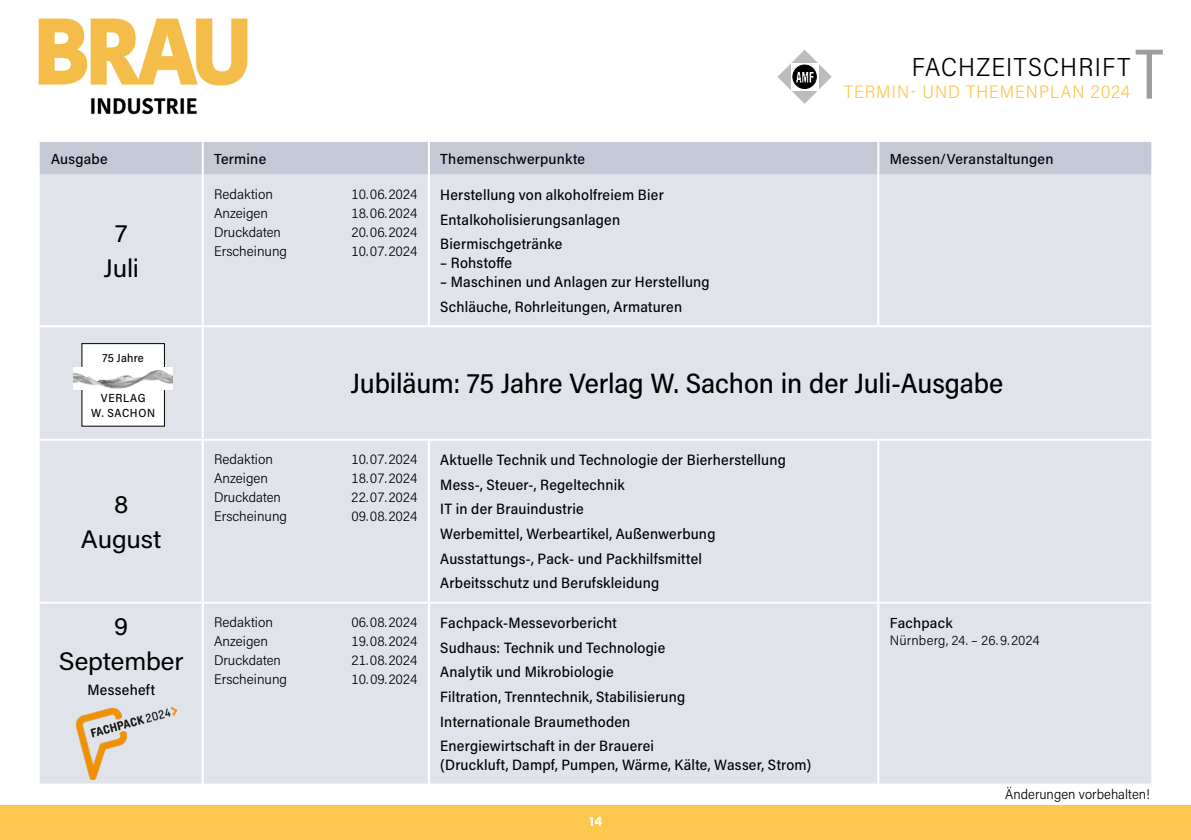
<style>
.page{position:relative;width:1191px;height:840px;background:#fff}
.page>*{position:absolute;margin:0;border:0;box-sizing:border-box;transform-origin:0 0}
.Zahlen{font:72px "Acumin Variable Concept";color:#9d9d9c}
.Themen-Schwerpunkte{font:28px "Acumin Variable Concept";letter-spacing:-.01em;color:#000}
.Text{font:26px "Acumin Variable Concept";letter-spacing:-.01em;color:#000}
.Monat{font:25.2px "Acumin Variable Concept";letter-spacing:.015em;color:#000}
.Text-2{font:18px "Acumin Variable Concept";letter-spacing:.005em;color:#fdc64f}
.Themen-Schwerpunkte-2{font:15px/19px "Acumin Variable Concept";letter-spacing:.015em;color:#000}
.Text-3{font:14.6px "Acumin Variable Concept";letter-spacing:.015em;color:#000}
.Themen-Schwerpunkte-3{font:14.6px "Acumin Variable Concept";letter-spacing:.015em;color:#000}
.Ausgabe-Termin_Text{font:14px "Acumin Variable Concept";letter-spacing:-.015em;color:#000}
.Text-4{font:14px "Acumin Variable Concept";letter-spacing:-.02em;color:#000}
.t1{font:14px "Acumin Variable Concept";color:#fff}
.Themen-Schwerpunkte-4{font:13.6px "Acumin Variable Concept";letter-spacing:-.01em;color:#000}
.Themen-Schwerpunkte-5{font:11.8px "Acumin Variable Concept";letter-spacing:.01em;color:#000}
</style>
<div class="page">
<div style="left:0;top:805px;width:1191px;height:34px;background:#fdc64f"></div>
<img style="left:38px;top:18px;width:210px;height:97px">
<svg style="left:777px;top:50px;width:54px;height:54px"></svg>
<svg style="left:790px;top:63px;width:28px;height:28px"></svg>
<img style="left:793px;top:65px;width:23px;height:23px;border-radius:12px">
<div style="left:792px;top:65px;width:24px;height:24px;border:1px solid #000;border-radius:50%"></div>
<div style="left:40px;top:142px;width:1111px;height:32px;background:#c5c9d6"></div>
<div style="left:40px;top:174px;width:1111px;height:609px;background:#e1e3eb"></div>
<hr style="left:878px;top:601px;width:273px;height:2px;background:#fff">
<hr style="left:203px;top:325px;width:226px;height:2px;background:#fff">
<hr style="left:203px;top:438px;width:226px;height:2px;background:#fff">
<hr style="left:40px;top:601px;width:162px;height:2px;background:#fff">
<hr style="left:204px;top:601px;width:225px;height:2px;background:#fff">
<hr style="left:202px;top:142px;width:2px;height:32px;background:#fff">
<hr style="left:428px;top:142px;width:2px;height:32px;background:#fff">
<hr style="left:877px;top:142px;width:2px;height:32px;background:#fff">
<hr style="left:202px;top:174px;width:2px;height:151px;background:#fff">
<hr style="left:428px;top:174px;width:2px;height:151px;background:#fff">
<hr style="left:877px;top:174px;width:2px;height:151px;background:#fff">
<hr style="left:202px;top:327px;width:2px;height:111px;background:#fff">
<hr style="left:202px;top:440px;width:2px;height:162px;background:#fff">
<hr style="left:428px;top:440px;width:2px;height:161px;background:#fff">
<hr style="left:877px;top:440px;width:2px;height:161px;background:#fff">
<hr style="left:202px;top:602px;width:2px;height:181px;background:#fff">
<hr style="left:428px;top:603px;width:2px;height:180px;background:#fff">
<hr style="left:877px;top:603px;width:2px;height:180px;background:#fff">
<hr style="left:429px;top:601px;width:449px;height:2px;background:#fff">
<hr style="left:40px;top:325px;width:163px;height:2px;background:#fff">
<hr style="left:40px;top:438px;width:163px;height:2px;background:#fff">
<hr style="left:878px;top:325px;width:273px;height:2px;background:#fff">
<hr style="left:878px;top:438px;width:273px;height:2px;background:#fff">
<hr style="left:429px;top:325px;width:449px;height:2px;background:#fff">
<hr style="left:429px;top:438px;width:449px;height:2px;background:#fff">
<div style="left:82px;top:343px;width:83px;height:83px;background:#fff;border:1px solid #000"></div>
<img style="left:73px;top:368px;width:100px;height:21px">
<img style="left:76px;top:707px;width:100px;height:71px">
<p class="Zahlen" style="left:1135px;top:24px;width:40px">T</p>
<p class="Text" style="left:911px;top:49px;width:221px">FACHZEITSCHRIFT</p>
<p class="Text-2" style="left:844px;top:79px;width:288px">TERMIN- UND THEMENPLAN 2024</p>
<p class="Text-3" style="left:51px;top:148px;width:58px">Ausgabe</p>
<p class="Text-3" style="left:214px;top:148px;width:54px">Termine</p>
<p class="Text-3" style="left:440px;top:148px;width:146px">Themenschwerpunkte</p>
<p class="Text-3" style="left:889px;top:148px;width:165px">Messen/Veranstaltungen</p>
<p class="Monat" style="left:115px;top:216px;width:14px">7</p>
<p class="Monat" style="left:103px;top:251px;width:36px">Juli</p>
<p class="Themen-Schwerpunkte-5" style="left:102px;top:349px;width:43px">75 Jahre</p>
<p class="Themen-Schwerpunkte-5" style="left:101px;top:389px;width:47px">VERLAG</p>
<p class="Themen-Schwerpunkte-5" style="left:91px;top:404px;width:66px">W. SACHON</p>
<p class="Monat" style="left:114px;top:486px;width:15px">8</p>
<p class="Monat" style="left:81px;top:521px;width:81px">August</p>
<p class="Monat" style="left:114px;top:609px;width:15px">9</p>
<p class="Monat" style="left:59px;top:644px;width:125px">September</p>
<p class="Themen-Schwerpunkte-2" style="left:87px;top:679px;width:69px">Messeheft</p>
<p class="Ausgabe-Termin_Text" style="left:214px;top:184px;width:61px">Redaktion</p>
<p class="Ausgabe-Termin_Text" style="left:351px;top:184px;width:68px">10.06.2024</p>
<p class="Ausgabe-Termin_Text" style="left:214px;top:203px;width:56px">Anzeigen</p>
<p class="Ausgabe-Termin_Text" style="left:351px;top:203px;width:68px">18.06.2024</p>
<p class="Ausgabe-Termin_Text" style="left:214px;top:222px;width:69px">Druckdaten</p>
<p class="Ausgabe-Termin_Text" style="left:351px;top:222px;width:68px">20.06.2024</p>
<p class="Ausgabe-Termin_Text" style="left:214px;top:241px;width:75px">Erscheinung</p>
<p class="Ausgabe-Termin_Text" style="left:351px;top:241px;width:68px">10.07.2024</p>
<p class="Themen-Schwerpunkte-2" style="left:440px;top:184px;width:225px">Herstellung von alkoholfreiem Bier</p>
<p class="Themen-Schwerpunkte-2" style="left:440px;top:209px;width:181px">Entalkoholisierungsanlagen</p>
<p class="Themen-Schwerpunkte-2" style="left:440px;top:234px;width:124px">Biermischgetränke</p>
<p class="Themen-Schwerpunkte-2" style="left:440px;top:253px;width:73px">– Rohstoffe</p>
<p class="Themen-Schwerpunkte-2" style="left:440px;top:272px;width:271px">– Maschinen und Anlagen zur Herstellung</p>
<p class="Themen-Schwerpunkte-2" style="left:440px;top:296px;width:243px">Schläuche, Rohrleitungen, Armaturen</p>
<p class="Themen-Schwerpunkte" style="left:351px;top:364px;width:654px">Jubiläum: 75 Jahre Verlag W. Sachon in der Juli-Ausgabe</p>
<p class="Ausgabe-Termin_Text" style="left:214px;top:449px;width:61px">Redaktion</p>
<p class="Ausgabe-Termin_Text" style="left:351px;top:449px;width:68px">10.07.2024</p>
<p class="Ausgabe-Termin_Text" style="left:214px;top:468px;width:56px">Anzeigen</p>
<p class="Ausgabe-Termin_Text" style="left:351px;top:468px;width:68px">18.07.2024</p>
<p class="Ausgabe-Termin_Text" style="left:214px;top:487px;width:69px">Druckdaten</p>
<p class="Ausgabe-Termin_Text" style="left:351px;top:487px;width:68px">22.07.2024</p>
<p class="Ausgabe-Termin_Text" style="left:214px;top:506px;width:75px">Erscheinung</p>
<p class="Ausgabe-Termin_Text" style="left:351px;top:506px;width:68px">09.08.2024</p>
<p class="Ausgabe-Termin_Text" style="left:214px;top:612px;width:61px">Redaktion</p>
<p class="Ausgabe-Termin_Text" style="left:351px;top:612px;width:68px">06.08.2024</p>
<p class="Ausgabe-Termin_Text" style="left:214px;top:631px;width:56px">Anzeigen</p>
<p class="Ausgabe-Termin_Text" style="left:351px;top:631px;width:68px">19.08.2024</p>
<p class="Ausgabe-Termin_Text" style="left:214px;top:650px;width:69px">Druckdaten</p>
<p class="Ausgabe-Termin_Text" style="left:351px;top:650px;width:68px">21.08.2024</p>
<p class="Ausgabe-Termin_Text" style="left:214px;top:669px;width:75px">Erscheinung</p>
<p class="Ausgabe-Termin_Text" style="left:351px;top:669px;width:68px">10.09.2024</p>
<p class="Themen-Schwerpunkte-2" style="left:440px;top:449px;width:347px">Aktuelle Technik und Technologie der Bierherstellung</p>
<p class="Themen-Schwerpunkte-2" style="left:440px;top:474px;width:186px">Mess-, Steuer-, Regeltechnik</p>
<p class="Themen-Schwerpunkte-2" style="left:440px;top:499px;width:145px">IT in der Brauindustrie</p>
<p class="Themen-Schwerpunkte-2" style="left:440px;top:523px;width:277px">Werbemittel, Werbeartikel, Außenwerbung</p>
<p class="Themen-Schwerpunkte-2" style="left:440px;top:548px;width:263px">Ausstattungs-, Pack- und Packhilfsmittel</p>
<p class="Themen-Schwerpunkte-2" style="left:440px;top:573px;width:221px">Arbeitsschutz und Berufskleidung</p>
<p class="Themen-Schwerpunkte-2" style="left:440px;top:612px;width:178px">Fachpack-Messevorbericht</p>
<p class="Themen-Schwerpunkte-2" style="left:440px;top:637px;width:226px">Sudhaus: Technik und Technologie</p>
<p class="Themen-Schwerpunkte-2" style="left:440px;top:661px;width:175px">Analytik und Mikrobiologie</p>
<p class="Themen-Schwerpunkte-2" style="left:440px;top:686px;width:247px">Filtration, Trenntechnik, Stabilisierung</p>
<p class="Themen-Schwerpunkte-2" style="left:440px;top:711px;width:192px">Internationale Braumethoden</p>
<p class="Themen-Schwerpunkte-2" style="left:440px;top:735px;width:372px">Energiewirtschaft in der Brauerei<br>(Druckluft, Dampf, Pumpen, Wärme, Kälte, Wasser, Strom)</p>
<p class="t1" style="left:589px;top:811px;width:14px">14</p>
<p class="Themen-Schwerpunkte-3" style="left:889px;top:612px;width:64px">Fachpack</p>
<p class="Themen-Schwerpunkte-4" style="left:889px;top:630px;width:151px">Nürnberg, 24. – 26.9.2024</p>
<p class="Text-4" style="left:1005px;top:783px;width:147px">Änderungen vorbehalten!</p>
</div>
